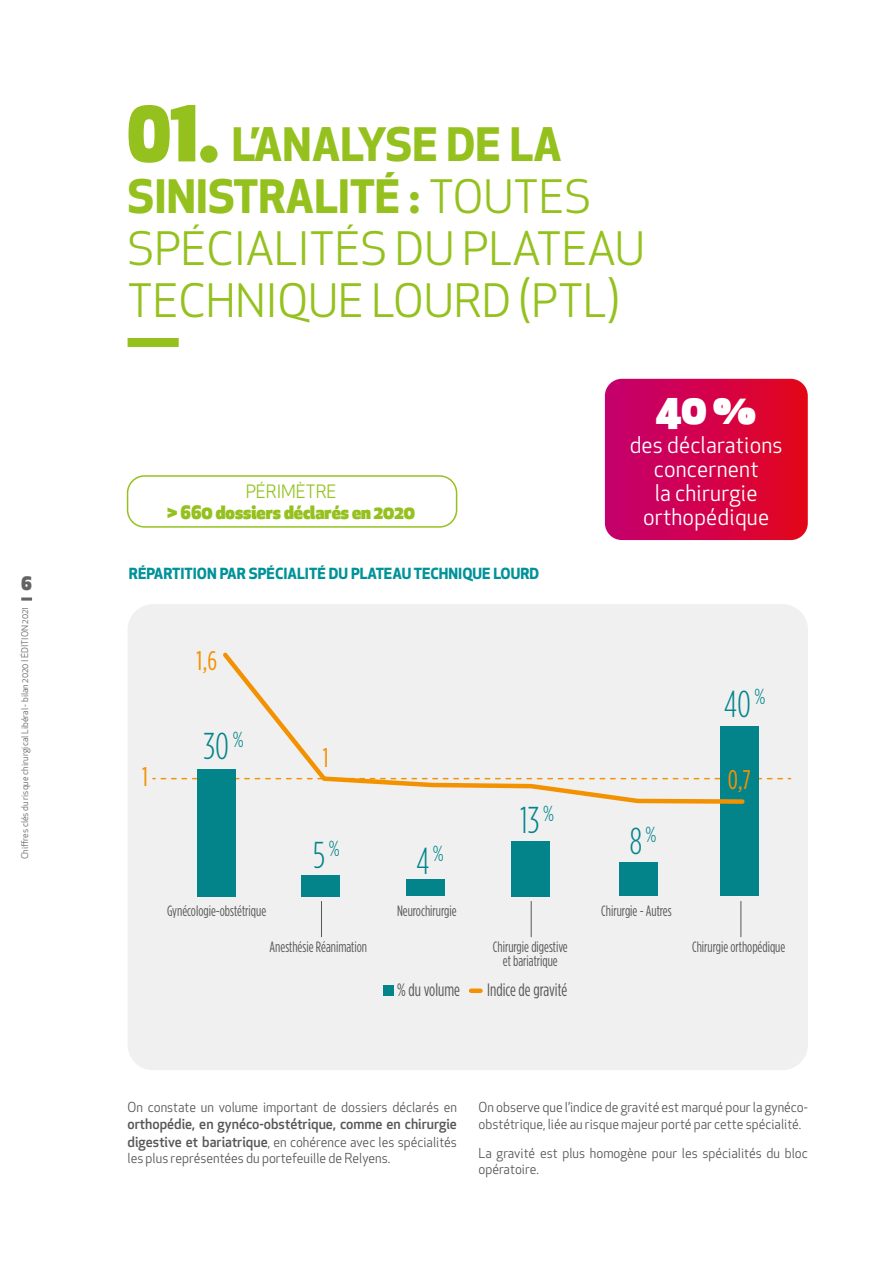
<style>
.page{position:relative;width:893px;height:1263px;background:#fff}
.page>*{position:absolute;margin:0;border:0;box-sizing:border-box;transform-origin:0 0}
.t1{font:45px/51.8px "Apex New";color:#95c11f}
.t2{font:900 40.5px "Apex New";color:#fff}
.t3{font:300 37.35px "Gotham Condensed";color:#02848a}
.t4{font:26.85px "Gotham Condensed";color:#f39200}
.t5{font:22.5px/24px "Apex New";letter-spacing:.01em;color:#fff;text-align:center}
.t6{font:900 18px "Apex New";color:#95c11f}
.t7{font:18px "Gotham Condensed";color:#575756;scale:.93 1}
.t8{font:18px "Apex New";color:#95c11f}
.t9{font:900 18px "Apex New";color:#646363}
.t10{font:15px/14.4px "Gotham Condensed";color:#575756;text-align:center;scale:.93 1}
.t11{font:700 15px "Apex New";color:#009299}
.t12{font:500 14.25px "Apex New";color:#575756}
.t13{font:13.5px/16.2px "Apex New";color:#575756}
.t14{font:9px "Apex New";color:#646363}
.s1{font-weight:900;font-size:73.5px}
.s2{font-weight:700}
.s3{font-weight:500;font-size:14.25px}
</style>
<div class="page">
<svg style="left:21px;top:597px;width:11px;height:4px"></svg>
<div style="left:128px;top:604px;width:680px;height:466px;background:#f0f0f0;border-radius:26px"></div>
<svg style="left:161px;top:778px;width:630px;height:1px"></svg>
<hr style="left:321px;top:901px;width:1px;height:36px;background:#575756">
<hr style="left:531px;top:901px;width:1px;height:36px;background:#575756">
<hr style="left:740px;top:901px;width:1px;height:36px;background:#575756">
<div style="left:619px;top:862px;width:38px;height:34px;background:#02848a"></div>
<div style="left:511px;top:841px;width:38px;height:55px;background:#02848a"></div>
<div style="left:406px;top:879px;width:39px;height:17px;background:#02848a"></div>
<div style="left:302px;top:875px;width:38px;height:21px;background:#02848a"></div>
<div style="left:197px;top:769px;width:38px;height:127px;background:#02848a"></div>
<div style="left:720px;top:726px;width:38px;height:170px;background:#02848a"></div>
<svg style="left:223px;top:652px;width:522px;height:154px"></svg>
<div style="left:471px;top:988px;width:9px;height:5px;background:#f39200"></div>
<div style="left:383px;top:985px;width:11px;height:11px;background:#02848a"></div>
<div style="left:128px;top:338px;width:51px;height:9px;background:#95c11f"></div>
<svg style="left:605px;top:379px;width:203px;height:161px;background:#d30349"></svg>
<div style="left:127px;top:475px;width:330px;height:53px;border:2px solid #95c11f;border-radius:17px"></div>
<h3 class="t9" style="left:21px;top:571px;width:12px">6</h3>
<p class="t14" style="left:19px;top:859px;width:254px;rotate:-90deg">Chiffres clés du risque chirurgical Libéral - bilan 2020 I ÉDITION 2021</p>
<h1 class="t1" style="left:128px;top:119px;width:519px"><span class="s1">01.</span> <span class="s2">L’ANALYSE DE LA<br>SINISTRALITÉ :</span> TOUTES<br>SPÉCIALITÉS DU PLATEAU<br>TECHNIQUE LOURD (PTL)</h1>
<h3 class="t8" style="left:246px;top:480px;width:92px">PÉRIMÈTRE</h3>
<h3 class="t6" style="left:167px;top:500px;width:249px">&gt; 660 dossiers déclarés en 2020</h3>
<p class="t11" style="left:129px;top:562px;width:412px">RÉPARTITION PAR SPÉCIALITÉ DU PLATEAU TECHNIQUE LOURD</p>
<h3 class="t4" style="left:142px;top:762px;width:7px">1</h3>
<h3 class="t4" style="left:197px;top:646px;width:22px">1,6</h3>
<h3 class="t3" style="left:204px;top:726px;width:41px">30 <sup>%</sup></h3>
<h3 class="t4" style="left:323px;top:744px;width:7px">1</h3>
<h3 class="t3" style="left:313px;top:835px;width:28px">5 <sup>%</sup></h3>
<h3 class="t3" style="left:416px;top:841px;width:29px">4 <sup>%</sup></h3>
<h3 class="t3" style="left:520px;top:800px;width:35px">13 <sup>%</sup></h3>
<h2 class="t2" style="left:656px;top:383px;width:101px">40 %</h2>
<h3 class="t5" style="left:630px;top:433px;width:154px">des déclarations concernent<br>la chirurgie orthopédique</h3>
<h3 class="t3" style="left:724px;top:684px;width:43px">40 <sup>%</sup></h3>
<h3 class="t3" style="left:630px;top:821px;width:28px">8 <sup>%</sup></h3>
<h3 class="t4" style="left:728px;top:765px;width:25px">0,7</h3>
<p class="t10" style="left:167px;top:903px;width:108px">Gynécologie-obstétrique</p>
<p class="t10" style="left:397px;top:903px;width:65px">Neurochirurgie</p>
<p class="t10" style="left:601px;top:903px;width:77px">Chirurgie - Autres</p>
<p class="t10" style="left:270px;top:939px;width:106px">Anesthésie Réanimation</p>
<p class="t10" style="left:493px;top:939px;width:82px">Chirurgie digestive et bariatrique</p>
<p class="t10" style="left:692px;top:939px;width:102px">Chirurgie orthopédique</p>
<h3 class="t7" style="left:397px;top:980px;width:69px">% du volume</h3>
<h3 class="t7" style="left:487px;top:980px;width:88px">Indice de gravité</h3>
<p class="t13" style="left:128px;top:1099px;width:331px">On constate un volume important de dossiers déclarés en</p>
<p class="t12" style="left:128px;top:1115px;width:331px">orthopédie, en gynéco-obstétrique, comme en chirurgie</p>
<p class="t13" style="left:128px;top:1133px;width:331px"><span class="s3">digestive et bariatrique</span>, en cohérence avec les spécialités les plus représentées du portefeuille de Relyens.</p>
<p class="t13" style="left:478px;top:1099px;width:331px">On observe que l’indice de gravité est marqué pour la gynéco&shy;obstétrique, liée au risque majeur porté par cette spécialité.</p>
<p class="t13" style="left:478px;top:1144px;width:331px">La gravité est plus homogène pour les spécialités du bloc opératoire.</p>
</div>
